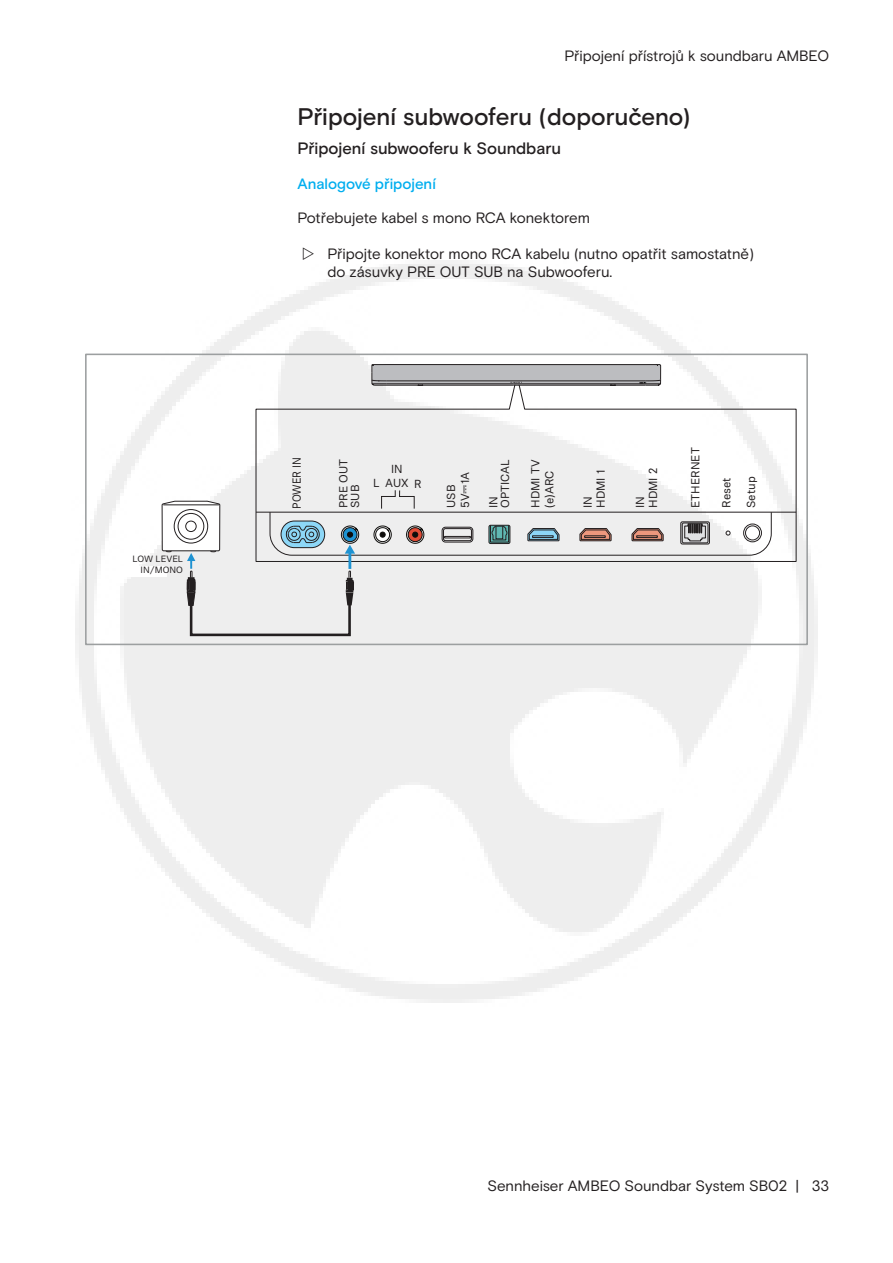
<style>
.page{position:relative;width:893px;height:1263px;background:#fff}
.page>*{position:absolute;margin:0;border:0;box-sizing:border-box;transform-origin:0 0}
.t1{font:500 24px "EPOS Basis";color:#231f20}
.t2{font:500 16.5px "EPOS Basis";color:#231f20}
.t3{font:15px/18px "EPOS Basis";letter-spacing:-.005em;color:#231f20}
.t4{font:500 15px "EPOS Basis";color:#00aeef}
.t5{font:11.7px/14px "Sennheiser Neue";color:#231f20}
.t6{font:11.7px "Sennheiser Neue";color:#231f20;scale:.9 1}
.t7{font:9.15px/10.9px "Sennheiser Neue";color:#231f20;text-align:right}
</style>
<div class="page">
<svg style="left:772px;top:408px;width:25px;height:154px"></svg>
<svg style="left:161px;top:357px;width:611px;height:285px"></svg>
<div style="left:85px;top:354px;width:723px;height:291px;border:2px solid #9c9fa0"></div>
<p class="t7" style="left:133px;top:553px;width:52px">LOW LEVEL<br>IN/MONO</p>
<p class="t3" style="left:564px;top:47px;width:266px">Připojení přístrojů k soundbaru AMBEO</p>
<h1 class="t1" style="left:298px;top:103px;width:394px">Připojení subwooferu (doporučeno)</h1>
<p class="t2" style="left:298px;top:139px;width:265px">Připojení subwooferu k Soundbaru</p>
<p class="t4" style="left:298px;top:175px;width:140px">Analogové připojení</p>
<p class="t3" style="left:298px;top:209px;width:294px">Potřebujete kabel s mono RCA konektorem</p>
<p class="t3" style="left:327px;top:245px;width:428px">Připojte konektor mono RCA kabelu (nutno opatřit samostatně) do zásuvky PRE OUT SUB na Subwooferu.</p>
<p class="t6" style="left:289px;top:509px;width:59px;rotate:-90deg">POWER IN</p>
<p class="t5" style="left:337px;top:508px;width:50px;line-height:11.7px;rotate:-90deg">PRE OUT<br>SUB</p>
<p class="t5" style="left:373px;top:462px;width:50px;text-align:center">IN<br>L AUX R</p>
<p class="t5" style="left:444px;top:508px;width:38px;rotate:-90deg">USB<br>5V⎓1A</p>
<p class="t5" style="left:487px;top:508px;width:50px;line-height:11.7px;rotate:-90deg">IN<br>OPTICAL</p>
<p class="t5" style="left:528px;top:508px;width:50px;rotate:-90deg">HDMI TV (e)ARC</p>
<p class="t5" style="left:581px;top:508px;width:40px;line-height:12.9px;rotate:-90deg">IN<br>HDMI 1</p>
<p class="t5" style="left:633px;top:508px;width:41px;line-height:12.9px;rotate:-90deg">IN<br>HDMI 2</p>
<p class="t5" style="left:688px;top:508px;width:62px;rotate:-90deg">ETHERNET</p>
<p class="t5" style="left:714px;top:508px;width:33px;line-height:24.5px;rotate:-90deg">Reset<br>Setup</p>
<p class="t3" style="left:487px;top:1177px;width:343px">Sennheiser AMBEO Soundbar System SB02 | 33</p>
</div>
